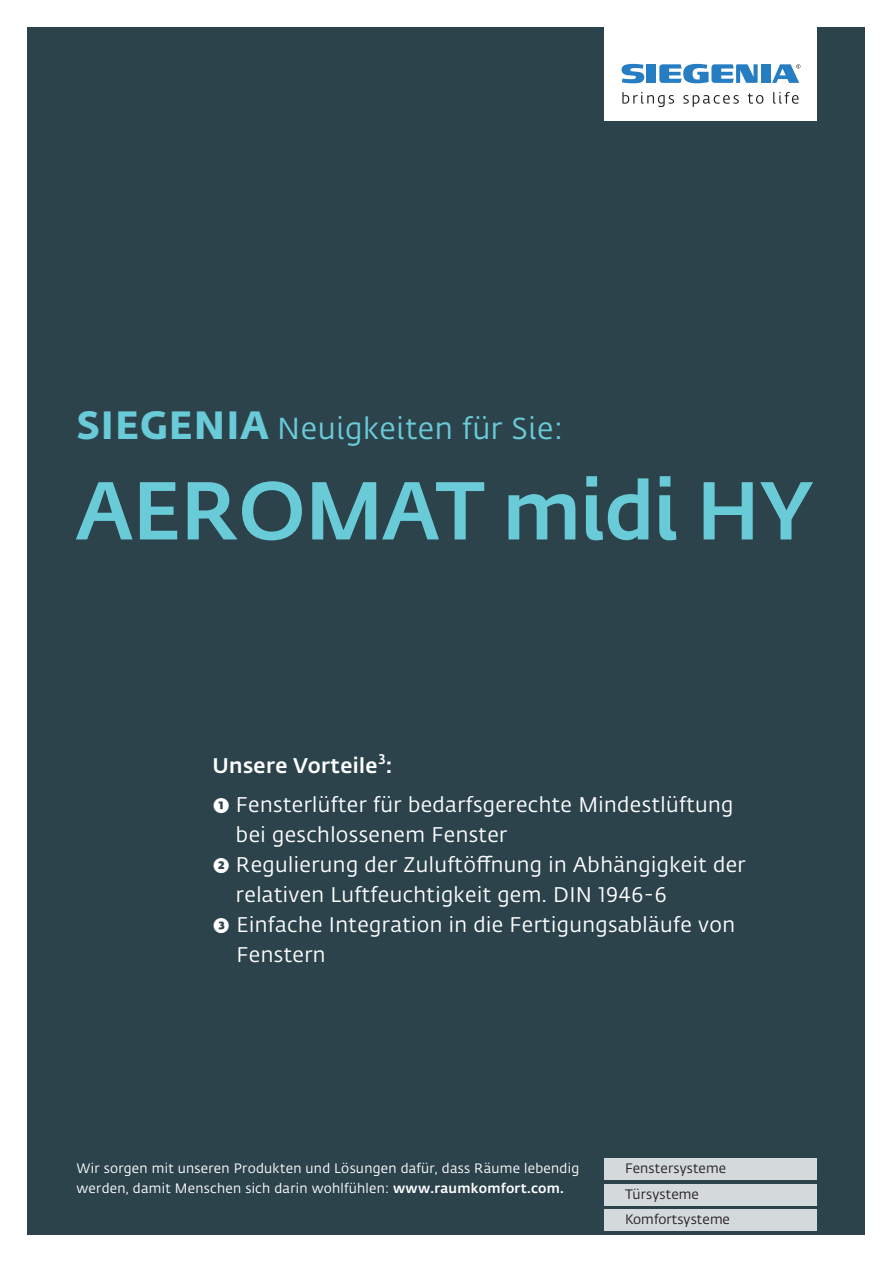
<style>
.page{position:relative;width:893px;height:1263px;background:#fff}
.page>*{position:absolute;margin:0;border:0;box-sizing:border-box;transform-origin:0 0}
.t1{font:500 81px "Fedra Sans Alt Pro";letter-spacing:-.01em;color:#6acbd8}
.t2{font:30px "Fedra Sans Alt Pro";letter-spacing:.02em;color:#6acbd8}
.t3{font:21px/30px "Fedra Sans Alt Pro";letter-spacing:.02em;color:#fff}
.t4{font:500 21px "Fedra Sans Alt Pro";letter-spacing:.02em;color:#fff}
.t5{font:500 13.8px "Fedra Sans Alt Pro";color:#fff}
.t6{font:13.5px/19.5px "Fedra Sans Alt Pro";letter-spacing:.02em;color:#fff}
.t7{font:13.5px/25.5px "Fedra Sans Alt Pro";letter-spacing:.015em;color:#231f20}
.s1{font-weight:700;font-size:39px}
.s2{font-weight:700}
.s3{font-weight:500}
</style>
<div class="page">
<div style="left:28px;top:28px;width:837px;height:1207px;background:#2c434c"></div>
<div style="left:604px;top:1210px;width:212px;height:21px;background:#d4d9db"></div>
<div style="left:604px;top:1184px;width:212px;height:21px;background:#d4d9db"></div>
<div style="left:604px;top:1159px;width:212px;height:21px;background:#d4d9db"></div>
<div style="left:604px;top:18px;width:212px;height:102px;background:#fff"></div>
<svg style="left:622px;top:92px;width:52px;height:15px"></svg>
<svg style="left:683px;top:95px;width:56px;height:12px"></svg>
<svg style="left:748px;top:94px;width:15px;height:10px"></svg>
<svg style="left:773px;top:92px;width:26px;height:12px"></svg>
<div style="left:646px;top:64px;width:10px;height:19px;background:#277dc1"></div>
<svg style="left:622px;top:64px;width:22px;height:19px"></svg>
<div style="left:761px;top:64px;width:9px;height:19px;background:#277dc1"></div>
<svg style="left:659px;top:64px;width:99px;height:19px"></svg>
<svg style="left:772px;top:64px;width:28px;height:19px"></svg>
<p class="t2" style="left:77px;top:407px;width:488px"><span class="s1">SIEGENIA</span> Neuigkeiten für Sie:</p>
<p class="t1" style="left:77px;top:449px;width:738px">AEROMAT midi HY</p>
<p class="t5" style="left:378px;top:748px;width:9px">3</p>
<p class="t3" style="left:236px;top:789px;width:499px;text-indent:-23px"><span class="s2">➊</span> Fensterlüfter für bedarfsgerechte Mindestlüftung bei geschlossenem Fenster</p>
<p class="t3" style="left:236px;top:849px;width:511px;text-indent:-23px"><span class="s2">➋</span> Regulierung der Zuluftöffnung in Abhängigkeit der relativen Luftfeuchtigkeit gem. DIN 1946-6</p>
<p class="t3" style="left:237px;top:909px;width:500px;text-indent:-24px"><span class="s2">➌</span> Einfache Integration in die Fertigungsabläufe von<br>Fenstern</p>
<p class="t4" style="left:213px;top:750px;width:181px">Unsere Vorteile :</p>
<p class="t6" style="left:77px;top:1158px;width:504px">Wir sorgen mit unseren Produkten und Lösungen dafür, dass Räume lebendig werden, damit Menschen sich darin wohlfühlen: <span class="s3">www.raumkomfort.com.</span></p>
<p class="t7" style="left:625px;top:1155px;width:106px">Fenstersysteme<br>Türsysteme<br>Komfortsysteme</p>
</div>
